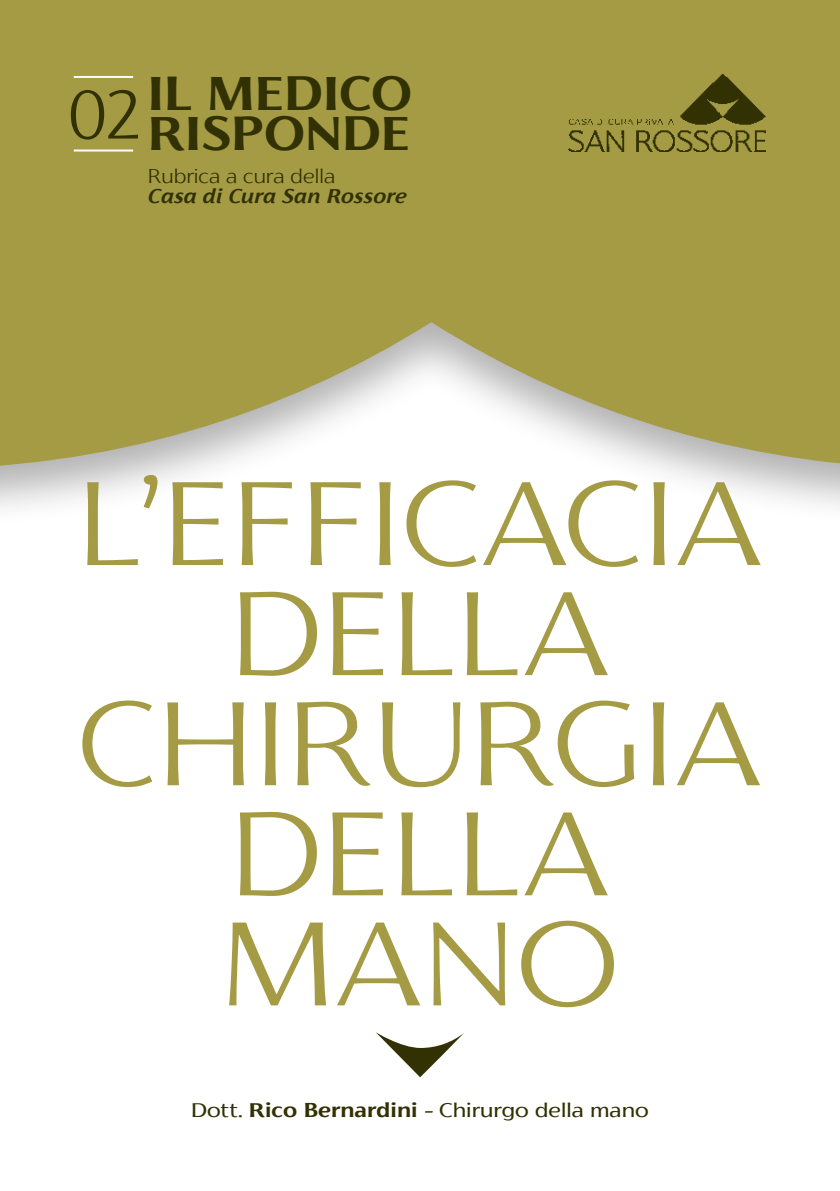
<style>
.page{position:relative;width:840px;height:1191px;background:#fff}
.page>*{position:absolute;margin:0;border:0;box-sizing:border-box;transform-origin:0 0}
.t1{font:300 120px/110px "Florentia";color:#a49b44;text-align:center;scale:1.05 1}
.t2{font:300 68.8px "Florentia";color:#313104}
.t3{font:700 48px/40px "Florentia";color:#313104}
.t4{font:20px "Florentia";color:#313104;scale:1.05 1}
.t5{font:italic 700 20px "Florentia";color:#313104}
.t6{font:300 20px "Florentia";color:#313104}
.s1{font-weight:700}
.s2{font-weight:700;font-style:italic}
</style>
<div class="page">
<div style="left:0;top:0;width:839px;height:529px;background:#231f20;opacity:.35"></div>
<svg style="left:0;top:0;width:839px;height:469px;background:#aca458"></svg>
<img style="left:568px;top:74px;width:197px;height:77px">
<hr style="left:74px;top:149px;width:59px;height:2px;background:#fff">
<hr style="left:74px;top:76px;width:59px;height:2px;background:#fff">
<svg style="left:376px;top:1032px;width:88px;height:45px"></svg>
<h2 class="t2" style="left:68px;top:87px;width:73px">02</h2>
<h3 class="t3" style="left:148px;top:77px;width:265px">IL MEDICO<br>RISPONDE</h3>
<p class="t6" style="left:148px;top:168px;width:189px">RUBRICA A CURA DELLA</p>
<p class="t5" style="left:148px;top:185px;width:260px">Casa di Cura San Rossore</p>
<h1 class="t1" style="left:77px;top:479px;width:654px">L’EFFICACIA<br>DELLA<br>CHIRURGIA<br>DELLA<br>MANO</h1>
<p class="t4" style="left:191px;top:1102px;width:437px">Dott. <span class="s1">Rico Bernardini</span> <span class="s2">–</span> Chirurgo della mano</p>
</div>
